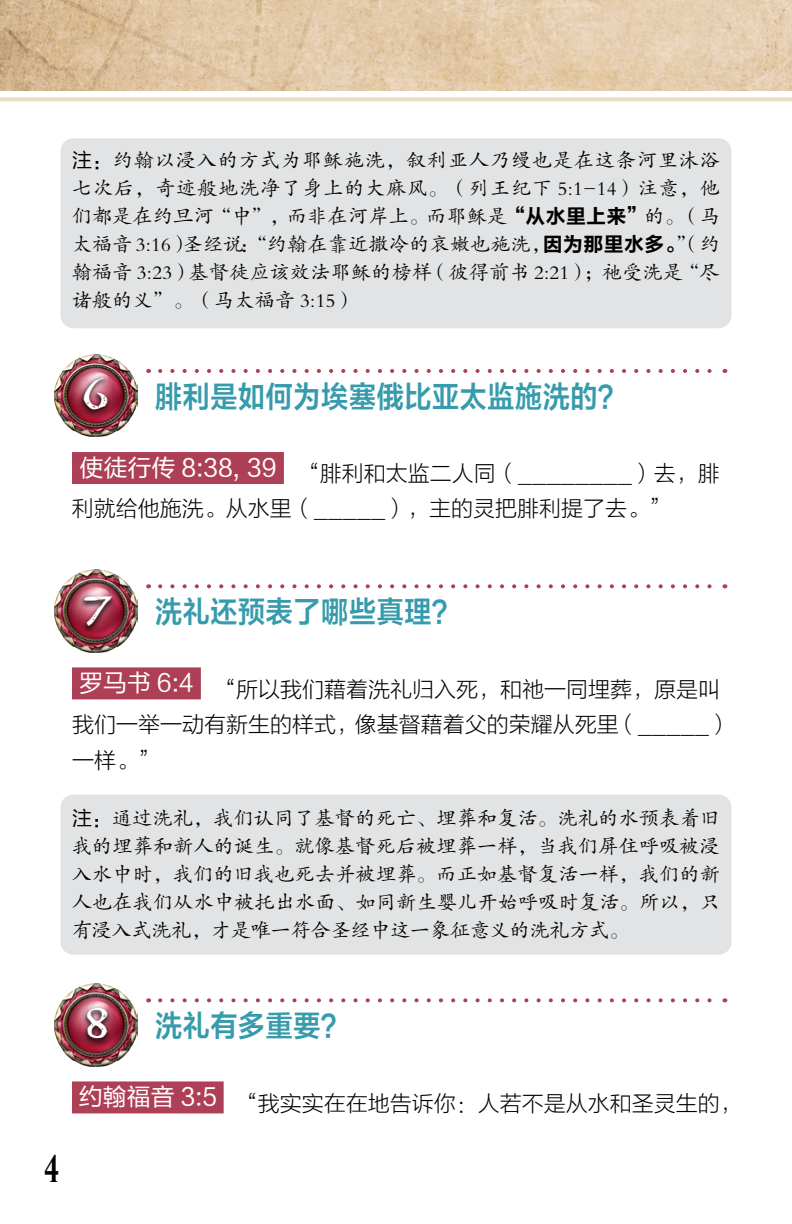
<style>
.page{position:relative;width:792px;height:1224px;background:#fff}
.page>*{position:absolute;margin:0;border:0;box-sizing:border-box;transform-origin:0 0}
.t1{font:700 50px "Carta Marina";color:#fff}
.t2{font:40px "Desire Pro";color:#000}
.t3{font:30px "FZLTZCHK GBK1 0";letter-spacing:.025em;color:#369bac;scale:.9 1}
.t4{font:22px/35.4px "FZLTKHK GBK1 0";color:#000}
.t5{font:20px/28px "FZKTK GBK1 0";letter-spacing:.015em;color:#000;text-align:justify}
.s1{font-family:"FZLTHK GBK1 0"}
.s2{font-family:"FZLTCHK GBK1 0"}
</style>
<div class="page">
<img style="left:0;top:0;width:792px;height:91px">
<svg style="left:0;top:97px;width:792px;height:4px;background:#eedec8"></svg>
<div style="left:72px;top:452px;width:212px;height:32px;background:#ad4056"></div>
<div style="left:72px;top:667px;width:129px;height:32px;background:#ad4056"></div>
<div style="left:72px;top:1081px;width:152px;height:32px;background:#ad4056"></div>
<img style="left:54px;top:355px;width:83px;height:82px">
<div style="left:78px;top:375px;width:34px;height:42px;background:#000;opacity:.75"></div>
<img style="left:54px;top:570px;width:83px;height:82px">
<div style="left:79px;top:593px;width:38px;height:40px;background:#000;opacity:.75"></div>
<img style="left:54px;top:984px;width:83px;height:82px">
<div style="left:82px;top:1005px;width:30px;height:40px;background:#000;opacity:.75"></div>
<svg style="left:160px;top:369px;width:552px;height:4px"></svg>
<svg style="left:160px;top:584px;width:552px;height:4px"></svg>
<svg style="left:160px;top:998px;width:552px;height:4px"></svg>
<div style="left:60px;top:138px;width:672px;height:190px;background:#e2e3e4;border-radius:13px"></div>
<div style="left:60px;top:795px;width:672px;height:160px;background:#e2e3e4;border-radius:13px"></div>
<p class="t5" style="left:72px;top:147px;width:650px"><span class="s1">注：</span>约翰以浸入的方式为耶稣施洗，叙利亚人乃缦也是在这条河里沐浴七次后，奇迹般地洗净了身上的大麻风。（列王纪下 5:1-14）注意，他们都是在约旦河“中”，而非在河岸上。而耶稣是<span class="s2">“从水里上来”</span>的。（马太福音 3:16）圣经说：“约翰在靠近撒冷的哀嫩也施洗，<span class="s2">因为那里水多。</span>”（约翰福音 3:23）基督徒应该效法耶稣的榜样（彼得前书 2:21）；祂受洗是“尽诸般的义”。（马太福音 3:15）</p>
<h1 class="t1" style="left:83px;top:364px;width:27px">6</h1>
<h3 class="t3" style="left:155px;top:380px;width:523px">腓利是如何为埃塞俄比亚太监施洗的？</h3>
<p class="t4" style="left:72px;top:457px;width:649px;text-indent:8px"><sup>使徒行传</sup> <sup>8:38,</sup> <sup>39</sup> “腓利和太监二人同（________）去，腓利就给他施洗。从水里（_____），主的灵把腓利提了去。”</p>
<h1 class="t1" style="left:83px;top:579px;width:31px">7</h1>
<h3 class="t3" style="left:155px;top:595px;width:339px">洗礼还预表了哪些真理？</h3>
<p class="t4" style="left:72px;top:672px;width:660px;text-indent:7px"><sup>罗马书</sup> <sup>6:4</sup> “所以我们藉着洗礼归入死，和祂一同埋葬，原是叫我们一举一动有新生的样式，像基督藉着父的荣耀从死里（_____）一样。”</p>
<p class="t5" style="left:72px;top:804px;width:650px"><span class="s1">注：</span>通过洗礼，我们认同了基督的死亡、埋葬和复活。洗礼的水预表着旧我的埋葬和新人的诞生。就像基督死后被埋葬一样，当我们屏住呼吸被浸入水中时，我们的旧我也死去并被埋葬。而正如基督复活一样，我们的新人也在我们从水中被托出水面、如同新生婴儿开始呼吸时复活。所以，只有浸入式洗礼，才是唯一符合圣经中这一象征意义的洗礼方式。</p>
<h2 class="t2" style="left:45px;top:1145px;width:16px">4</h2>
<h1 class="t1" style="left:85px;top:993px;width:27px">8</h1>
<h3 class="t3" style="left:155px;top:1009px;width:216px">洗礼有多重要？</h3>
<p class="t4" style="left:79px;top:1086px;width:665px"><sup>约翰福音</sup> <sup>3:5</sup> “我实实在在地告诉你：人若不是从水和圣灵生的，</p>
</div>
